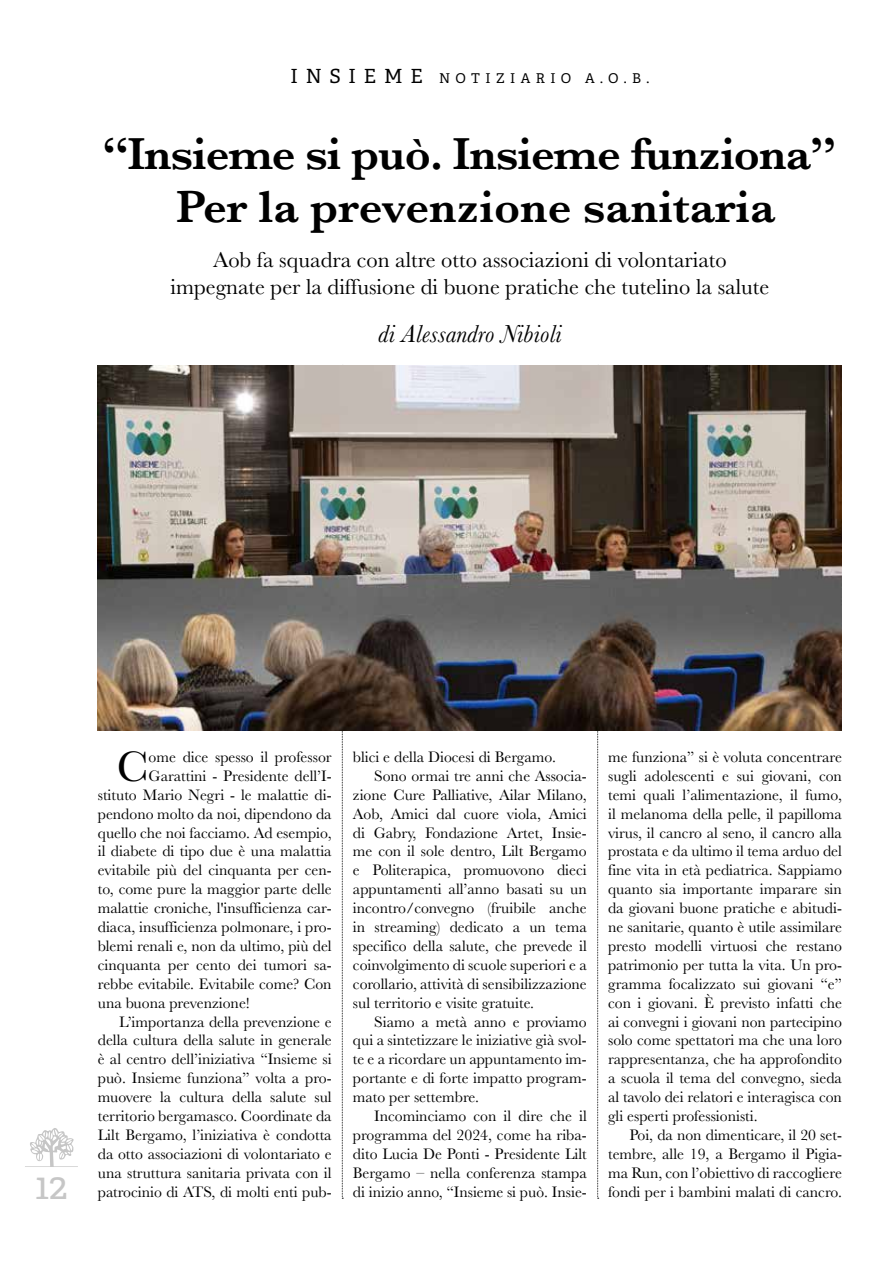
<style>
.page{position:relative;width:893px;height:1263px;background:#fff}
.page>*{position:absolute;margin:0;border:0;box-sizing:border-box;transform-origin:0 0}
.t1{font:600 46.5px/52.5px "Baskerville";letter-spacing:-.02em;color:#000;text-align:center}
.t2{font:44.25px "Baskerville";color:#000}
.t3{font:37.5px "Adelle";color:#c6c6c6}
.t4{font:italic 25.5px "Baskerville";color:#000}
.t5{font:22.5px/27px "Baskerville";color:#000;text-align:center}
.t6{font:15.75px/18.9px "Baskerville";color:#000;text-align:justify}
.t7{font:13.5px "Adelle";letter-spacing:.4em;color:#000}
.s1{font-size:19.5px}
</style>
<div class="page">
<svg style="left:25px;top:1128px;width:53px;height:39px"></svg>
<svg style="left:597px;top:731px;width:2px;height:468px"></svg>
<svg style="left:342px;top:731px;width:1px;height:468px"></svg>
<img style="left:98px;top:365px;width:744px;height:366px">
<p class="t7" style="left:291px;top:70px;width:360px"><span class="s1">INSIEME</span> NOTIZIARIO A.O.B.</p>
<h1 class="t1" style="left:103px;top:127px;width:735px">“Insieme si può. Insieme funziona”<br>Per la prevenzione sanitaria</h1>
<h3 class="t5" style="left:171px;top:246px;width:600px">Aob fa squadra con altre otto associazioni di volontariato impegnate per la diffusione di buone pratiche che tutelino la salute</h3>
<h3 class="t4" style="left:378px;top:317px;width:185px">di Alessandro Nibioli</h3>
<h3 class="t3" style="left:36px;top:1163px;width:33px">12</h3>
<h2 class="t2" style="left:117px;top:738px;width:33px">C</h2>
<p class="t6" style="left:149px;top:748px;width:185px">ome dice spesso il professor</p>
<p class="t6" style="left:149px;top:766px;width:185px">Garattini - Presidente dell’I-</p>
<p class="t6" style="left:98px;top:785px;width:235px">stituto Mario Negri - le malattie di-</p>
<p class="t6" style="left:98px;top:804px;width:235px">pendono molto da noi, dipendono da</p>
<p class="t6" style="left:98px;top:823px;width:235px">quello che noi facciamo. Ad esempio,</p>
<p class="t6" style="left:98px;top:842px;width:235px">il diabete di tipo due è una malattia</p>
<p class="t6" style="left:98px;top:861px;width:235px">evitabile più del cinquanta per cen-</p>
<p class="t6" style="left:98px;top:880px;width:235px">to, come pure la maggior parte delle</p>
<p class="t6" style="left:98px;top:899px;width:235px">malattie croniche, l'insufficienza car-</p>
<p class="t6" style="left:98px;top:918px;width:235px">diaca, insufficienza polmonare, i pro-</p>
<p class="t6" style="left:98px;top:937px;width:235px">blemi renali e, non da ultimo, più del</p>
<p class="t6" style="left:98px;top:955px;width:235px">cinquanta per cento dei tumori sa-</p>
<p class="t6" style="left:98px;top:974px;width:235px">rebbe evitabile. Evitabile come? Con</p>
<p class="t6" style="left:98px;top:993px;width:154px">una buona prevenzione!</p>
<p class="t6" style="left:119px;top:1012px;width:214px">L’importanza della prevenzione e</p>
<p class="t6" style="left:98px;top:1031px;width:235px">della cultura della salute in generale</p>
<p class="t6" style="left:98px;top:1050px;width:235px">è al centro dell’iniziativa “Insieme si</p>
<p class="t6" style="left:98px;top:1069px;width:235px">può. Insieme funziona” volta a pro-</p>
<p class="t6" style="left:98px;top:1088px;width:235px">muovere la cultura della salute sul</p>
<p class="t6" style="left:98px;top:1107px;width:235px">territorio bergamasco. Coordinate da</p>
<p class="t6" style="left:98px;top:1126px;width:235px">Lilt Bergamo, l’iniziativa è condotta</p>
<p class="t6" style="left:98px;top:1144px;width:235px">da otto associazioni di volontariato e</p>
<p class="t6" style="left:98px;top:1163px;width:235px">una struttura sanitaria privata con il</p>
<p class="t6" style="left:98px;top:1182px;width:235px">patrocinio di ATS, di molti enti pub-</p>
<p class="t6" style="left:353px;top:748px;width:205px">blici e della Diocesi di Bergamo.</p>
<p class="t6" style="left:374px;top:766px;width:214px">Sono ormai tre anni che Associa-</p>
<p class="t6" style="left:353px;top:785px;width:235px">zione Cure Palliative, Ailar Milano,</p>
<p class="t6" style="left:353px;top:804px;width:235px">Aob, Amici dal cuore viola, Amici</p>
<p class="t6" style="left:353px;top:823px;width:235px">di Gabry, Fondazione Artet, Insie-</p>
<p class="t6" style="left:353px;top:842px;width:235px">me con il sole dentro, Lilt Bergamo</p>
<p class="t6" style="left:353px;top:861px;width:235px">e Politerapica, promuovono dieci</p>
<p class="t6" style="left:353px;top:880px;width:235px">appuntamenti all’anno basati su un</p>
<p class="t6" style="left:353px;top:899px;width:235px">incontro/convegno (fruibile anche</p>
<p class="t6" style="left:353px;top:918px;width:235px">in streaming) dedicato a un tema</p>
<p class="t6" style="left:353px;top:937px;width:235px">specifico della salute, che prevede il</p>
<p class="t6" style="left:353px;top:955px;width:235px">coinvolgimento di scuole superiori e a</p>
<p class="t6" style="left:353px;top:974px;width:235px">corollario, attività di sensibilizzazione</p>
<p class="t6" style="left:353px;top:993px;width:183px">sul territorio e visite gratuite.</p>
<p class="t6" style="left:374px;top:1012px;width:214px">Siamo a metà anno e proviamo</p>
<p class="t6" style="left:353px;top:1031px;width:235px">qui a sintetizzare le iniziative già svol-</p>
<p class="t6" style="left:353px;top:1050px;width:235px">te e a ricordare un appuntamento im-</p>
<p class="t6" style="left:353px;top:1069px;width:235px">portante e di forte impatto program-</p>
<p class="t6" style="left:353px;top:1088px;width:128px">mato per settembre.</p>
<p class="t6" style="left:374px;top:1107px;width:214px">Incominciamo con il dire che il</p>
<p class="t6" style="left:353px;top:1126px;width:235px">programma del 2024, come ha riba-</p>
<p class="t6" style="left:353px;top:1144px;width:235px">dito Lucia De Ponti - Presidente Lilt</p>
<p class="t6" style="left:353px;top:1163px;width:235px">Bergamo – nella conferenza stampa</p>
<p class="t6" style="left:353px;top:1182px;width:235px">di inizio anno, “Insieme si può. Insie-</p>
<p class="t6" style="left:608px;top:748px;width:235px">me funziona” si è voluta concentrare sugli adolescenti e sui giovani, con temi quali l’alimentazione, il fumo, il melanoma della pelle, il papilloma virus, il cancro al seno, il cancro alla prostata e da ultimo il tema arduo del fine vita in età pediatrica. Sappiamo quanto sia importante imparare sin da giovani buone pratiche e abitudi&shy;ne sanitarie, quanto è utile assimilare presto modelli virtuosi che restano patrimonio per tutta la vita. Un pro&shy;gramma focalizzato sui giovani “e” con i giovani. È previsto infatti che ai convegni i giovani non partecipino solo come spettatori ma che una loro rappresentanza, che ha approfondito a scuola il tema del convegno, sieda al tavolo dei relatori e interagisca con gli esperti professionisti.</p>
<p class="t6" style="left:608px;top:1126px;width:235px;text-indent:21px">Poi, da non dimenticare, il 20 set&shy;tembre, alle 19, a Bergamo il Pigia&shy;ma Run, con l’obiettivo di raccogliere fondi per i bambini malati di cancro.</p>
</div>
